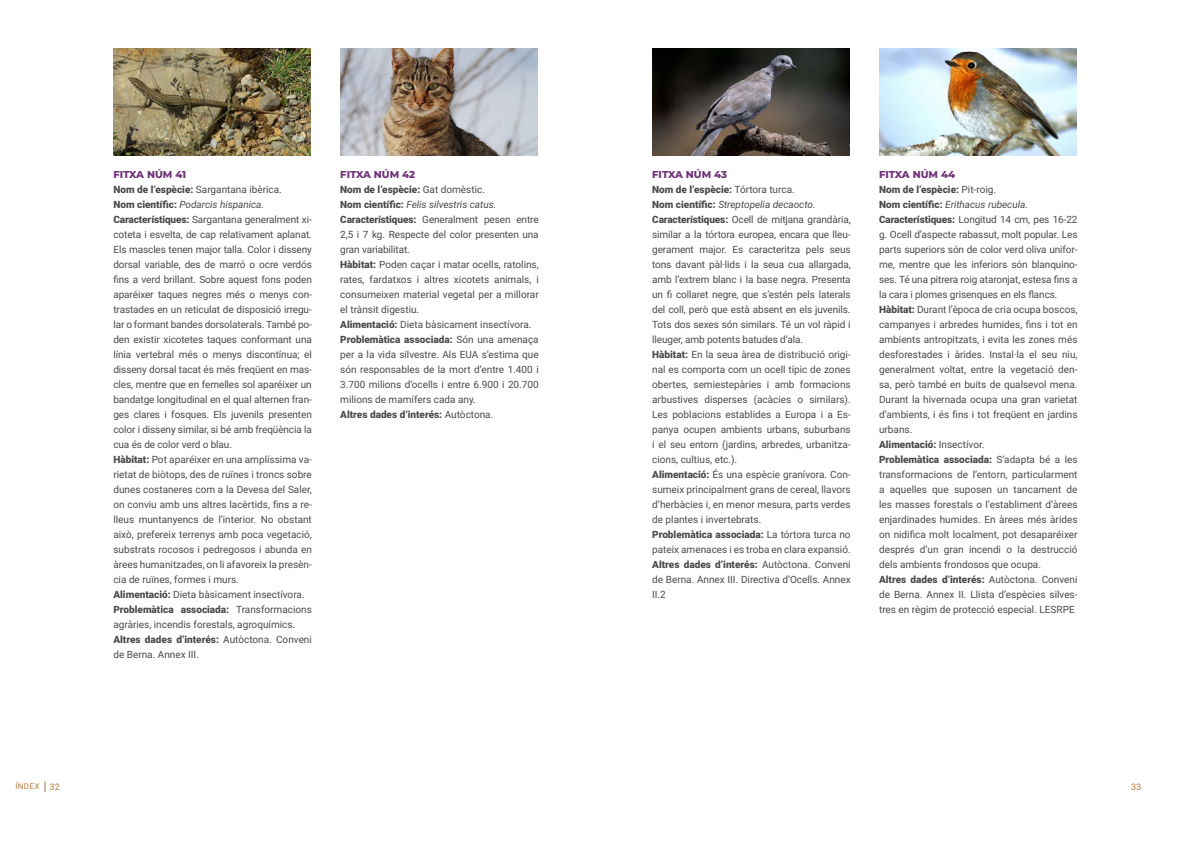
<style>
.page{position:relative;width:1191px;height:842px;background:#fff}
.page>*{position:absolute;margin:0;border:0;box-sizing:border-box;transform-origin:0 0}
.t1{font:10px/15px "Roboto";color:#4a4a49}
.t2{font:800 10px "Montserrat";color:#73367b}
.t3{font:9px "Roboto";color:#af7c40}
.t4{font:8px "Roboto";letter-spacing:.035em;color:#af7c40}
.s1{font-weight:900}
.s2{font-style:italic}
.s3{font-size:9px}
</style>
<div class="page">
<img style="left:113px;top:48px;width:198px;height:107px">
<img style="left:652px;top:48px;width:197px;height:107px">
<img style="left:879px;top:48px;width:197px;height:107px">
<img style="left:340px;top:48px;width:198px;height:107px">
<p class="t2" style="left:113px;top:167px;width:74px">FITXA NÚM 41</p>
<p class="t1" style="left:113px;top:182px;width:200px"><span class="s1">Nom de l’espècie:</span> Sargantana ibèrica.<br><span class="s1">Nom científic:</span> <span class="s2">Podarcis hispanica.<br></span><span class="s1">Característiques:</span> Sargantana generalment xi&shy;coteta i esvelta, de cap relativament aplanat.<br>Els mascles tenen major talla. Color i disseny dorsal variable, des de marró o ocre verdós fins a verd brillant. Sobre aquest fons poden aparéixer taques negres més o menys con&shy;trastades en un reticulat de disposició irregu&shy;lar o formant bandes dorsolaterals. També po&shy;den existir xicotetes taques conformant una línia vertebral més o menys discontínua; el disseny dorsal tacat és més freqüent en mas&shy;cles, mentre que en femelles sol aparéixer un bandatge longitudinal en el qual alternen fran&shy;ges clares i fosques. Els juvenils presenten color i disseny similar, si bé amb freqüència la cua és de color verd o blau.<br><span class="s1">Hàbitat:</span> Pot aparéixer en una amplíssima va&shy;rietat de biòtops, des de ruïnes i troncs sobre dunes costaneres com a la Devesa del Saler, on conviu amb uns altres lacèrtids, fins a re&shy;lleus muntanyencs de l’interior. No obstant això, prefereix terrenys amb poca vegetació, substrats rocosos i pedregosos i abunda en àrees humanitzades, on li afavoreix la presèn&shy;cia de ruïnes, formes i murs.<br><span class="s1">Alimentació:</span> Dieta bàsicament insectívora.<br><span class="s1">Problemàtica associada:</span> Transformacions agràries, incendis forestals, agroquímics.<br><span class="s1">Altres dades d’interés:</span> Autòctona. Conveni de Berna. Annex III.</p>
<p class="t2" style="left:340px;top:167px;width:76px">FITXA NÚM 42</p>
<p class="t1" style="left:340px;top:182px;width:200px"><span class="s1">Nom de l’espècie:</span> Gat domèstic.<br><span class="s1">Nom científic:</span> <span class="s2">Felis silvestris catus.<br></span><span class="s1">Característiques:</span> Generalment pesen entre 2,5 i 7 kg. Respecte del color presenten una gran variabilitat.<br><span class="s1">Hàbitat:</span> Poden caçar i matar ocells, ratolins, rates, fardatxos i altres xicotets animals, i consumeixen material vegetal per a millorar el trànsit digestiu.<br><span class="s1">Alimentació:</span> Dieta bàsicament insectívora.<br><span class="s1">Problemàtica associada:</span> Són una amenaça per a la vida silvestre. Als EUA s’estima que són responsables de la mort d’entre 1.400 i 3.700 milions d’ocells i entre 6.900 i 20.700 milions de mamífers cada any.<br><span class="s1">Altres dades d’interés:</span> Autòctona.</p>
<p class="t2" style="left:652px;top:167px;width:76px">FITXA NÚM 43</p>
<p class="t1" style="left:652px;top:182px;width:200px"><span class="s1">Nom de l’espècie:</span> Tórtora turca.<br><span class="s1">Nom científic:</span> <span class="s2">Streptopelia decaocto.<br></span><span class="s1">Característiques:</span> Ocell de mitjana grandària, similar a la tórtora europea, encara que lleu&shy;gerament major. Es caracteritza pels seus tons davant pàl·lids i la seua cua allargada, amb l’extrem blanc i la base negra. Presenta un fi collaret negre, que s’estén pels laterals del coll, però que està absent en els juvenils.<br>Tots dos sexes són similars. Té un vol ràpid i lleuger, amb potents batudes d’ala.<br><span class="s1">Hàbitat:</span> En la seua àrea de distribució origi&shy;nal es comporta com un ocell típic de zones obertes, semiestepàries i amb formacions arbustives disperses (acàcies o similars).<br>Les poblacions establides a Europa i a Es&shy;panya ocupen ambients urbans, suburbans i el seu entorn (jardins, arbredes, urbanitza&shy;cions, cultius, etc.).<br><span class="s1">Alimentació:</span> És una espècie granívora. Con&shy;sumeix principalment grans de cereal, llavors d’herbàcies i, en menor mesura, parts verdes de plantes i invertebrats.<br><span class="s1">Problemàtica associada:</span> La tórtora turca no pateix amenaces i es troba en clara expansió.<br><span class="s1">Altres dades d’interés:</span> Autòctona. Conveni de Berna. Annex III. Directiva d’Ocells. Annex II.2</p>
<p class="t2" style="left:879px;top:167px;width:77px">FITXA NÚM 44</p>
<p class="t1" style="left:879px;top:182px;width:200px"><span class="s1">Nom de l’espècie:</span> Pit-roig.<br><span class="s1">Nom científic:</span> <span class="s2">Erithacus rubecula.<br></span><span class="s1">Característiques:</span> Longitud 14 cm, pes 16-22 g. Ocell d’aspecte rabassut, molt popular. Les parts superiors són de color verd oliva unifor&shy;me, mentre que les inferiors són blanquino&shy;ses. Té una pitrera roig ataronjat, estesa fins a la cara i plomes grisenques en els flancs.<br><span class="s1">Hàbitat:</span> Durant l’època de cria ocupa boscos, campanyes i arbredes humides, fins i tot en ambients antropitzats, i evita les zones més desforestades i àrides. Instal·la el seu niu, generalment voltat, entre la vegetació den&shy;sa, però també en buits de qualsevol mena.<br>Durant la hivernada ocupa una gran varietat d’ambients, i és fins i tot freqüent en jardins urbans.<br><span class="s1">Alimentació:</span> Insectívor.<br><span class="s1">Problemàtica associada:</span> S’adapta bé a les transformacions de l’entorn, particularment a aquelles que suposen un tancament de les masses forestals o l’establiment d’àrees enjardinades humides. En àrees més àrides on nidifica molt localment, pot desaparéixer després d’un gran incendi o la destrucció dels ambients frondosos que ocupa.<br><span class="s1">Altres dades d’interés:</span> Autòctona. Conveni de Berna. Annex II. Llista d’espècies silves&shy;tres en règim de protecció especial. LESRPE</p>
<p class="t4" style="left:16px;top:781px;width:46px">ÍNDEX <span class="s3">32</span></p>
<p class="t3" style="left:1131px;top:780px;width:12px">33</p>
</div>
